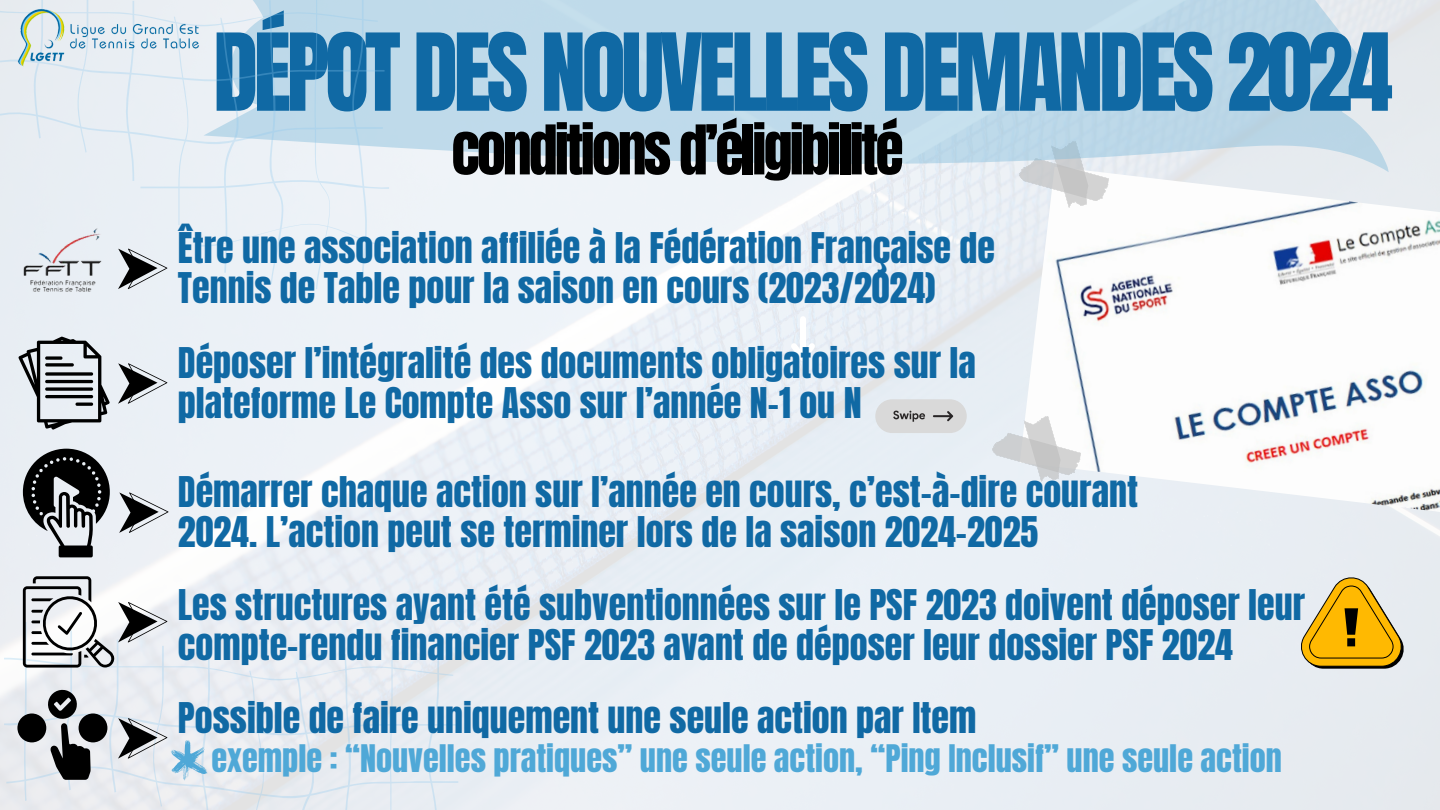
<style>
.page{position:relative;width:1440px;height:810px;background:#fff}
.page>*{position:absolute;margin:0;border:0;box-sizing:border-box;transform-origin:0 0}
.t1{font:91.2px "Anton";letter-spacing:-.05em;color:#1069a4}
.t2{font:57.9px "Anton";letter-spacing:-.05em;color:#000}
.t3{font:36px/39.8px "Anton";color:#1069a4}
.t4{font:32.3px "Anton";color:#4fa8d7}
</style>
<div class="page">
<svg style="left:786px;top:338px;width:34px;height:30px"></svg>
<svg style="left:119px;top:492px;width:49px;height:41px;background:#9fa2a5"></svg>
<img style="left:1020px;top:201px;width:420px;height:323px">
<img style="left:1020px;top:201px;width:88px;height:6px">
<img style="left:992px;top:416px;width:89px;height:65px">
<svg style="left:23px;top:449px;width:87px;height:108px;background:#6d6f72"></svg>
<svg style="left:118px;top:363px;width:49px;height:41px;background:#9ea1a5"></svg>
<svg style="left:19px;top:337px;width:91px;height:93px;background:#a7abb0"></svg>
<svg style="left:389px;top:0;width:1051px;height:201px;background:#cadfeb"></svg>
<svg style="left:0;top:0;width:389px;height:292px;background:#dde7ef"></svg>
<img style="left:11px;top:6px;width:197px;height:65px">
<div style="left:875px;top:399px;width:92px;height:34px;background:#d9d9d9;border-radius:17px"></div>
<svg style="left:933px;top:411px;width:20px;height:10px"></svg>
<svg style="left:893px;top:411px;width:32px;height:11px"></svg>
<svg style="left:1296px;top:575px;width:113px;height:94px;background:#dab85d"></svg>
<svg style="left:4px;top:576px;width:456px;height:234px;background:#dadde2"></svg>
<h2 class="t1" style="left:213px;top:7px;width:1181px">DÉPOT DES NOUVELLES DEMANDES 2024</h2>
<p class="t2" style="left:451px;top:109px;width:454px">conditions d’éligibilité</p>
<p class="t3" style="left:178px;top:229px;width:819px">Être une association affiliée à la Fédération Française de<br>Tennis de Table pour la saison en cours (2023/2024)</p>
<p class="t3" style="left:178px;top:344px;width:800px">Déposer l’intégralité des documents obligatoires sur la plateforme Le Compte Asso sur l’année N-1 ou N</p>
<p class="t3" style="left:178px;top:473px;width:962px">Démarrer chaque action sur l’année en cours, c’est-à-dire courant<br>2024. L’action peut se terminer lors de la saison 2024-2025</p>
<p class="t3" style="left:178px;top:586px;width:1129px">Les structures ayant été subventionnées sur le PSF 2023 doivent déposer leur compte-rendu financier PSF 2023 avant de déposer leur dossier PSF 2024</p>
<h3 class="t3" style="left:178px;top:698px;width:800px">Possible de faire uniquement une seule action par Item</h3>
<p class="t4" style="left:211px;top:736px;width:1072px">exemple : “Nouvelles pratiques” une seule action, “Ping Inclusif” une seule action</p>
</div>
